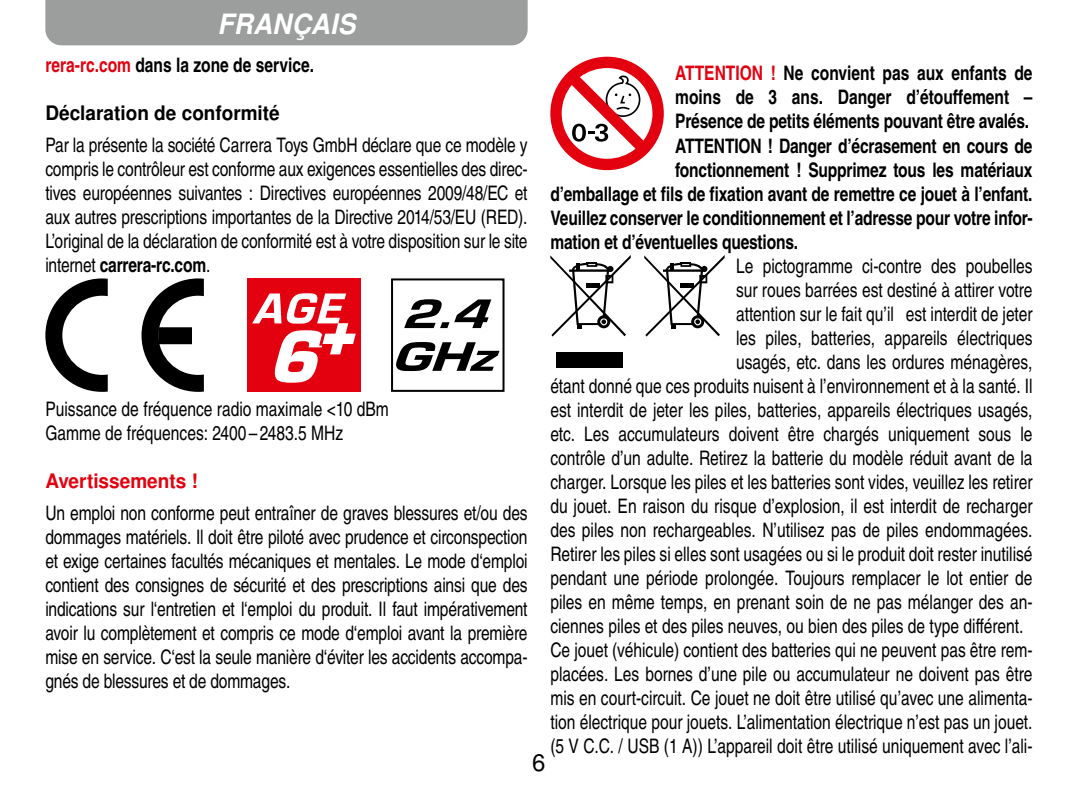
<style>
.page{position:relative;width:1078px;height:794px;background:#fff}
.page>*{position:absolute;margin:0;border:0;box-sizing:border-box;transform-origin:0 0}
.t1{font:italic 700 28px "Nimbus San LOT";letter-spacing:.005em;color:#fff;scale:.94 1}
.t2{font:24px "Nimbus San LOT";color:#000}
.t3{font:20px/24px "Nimbus San LOT Reg Con";color:#000;text-align:justify;scale:.95 1}
.t4{font:20px "Nimbus San LOT Bol Con";letter-spacing:-.01em;color:#000;scale:.95 1}
.t5{font:700 20px "Nimbus San LOT";color:#000;scale:.95 1}
.t6{font:700 20px "Nimbus San LOT";color:#e3000f;scale:.95 1}
.s1{color:#e3000f}
.s2{font-family:"Nimbus San LOT Reg Con"}
</style>
<div class="page">
<svg style="left:45px;top:278px;width:63px;height:114px"></svg>
<svg style="left:141px;top:278px;width:63px;height:114px"></svg>
<div style="left:247px;top:278px;width:113px;height:114px;background:#e3000f"></div>
<svg style="left:252px;top:293px;width:104px;height:90px"></svg>
<svg style="left:391px;top:278px;width:114px;height:114px"></svg>
<svg style="left:550px;top:57px;width:113px;height:113px"></svg>
<div style="left:556px;top:352px;width:67px;height:16px;background:#000"></div>
<svg style="left:550px;top:255px;width:80px;height:81px"></svg>
<svg style="left:644px;top:255px;width:80px;height:81px"></svg>
<div style="left:45px;top:0;width:482px;height:45px;background:#9c9d9d"></div>
<h1 class="t1" style="left:217px;top:8px;width:148px">FRANÇAIS</h1>
<p class="t4" style="left:45px;top:52px;width:284px"><span class="s1">rera-rc.com</span> dans la zone de service.</p>
<p class="t5" style="left:45px;top:101px;width:248px">Déclaration de conformité</p>
<p class="t3" style="left:45px;top:133px;width:509px">Par la présente la société Carrera Toys GmbH déclare que ce modèle y compris le contrôleur est conforme aux exigences essentielles des direc&shy;tives européennes suivantes : Directives européennes 2009/48/EC et aux autres prescriptions importantes de la Directive 2014/53/EU (RED).<br>L’original de la déclaration de conformité est à votre disposition sur le site</p>
<p class="t4" style="left:45px;top:252px;width:175px"><span class="s2">internet</span> carrera-rc.com<span class="s2">.</span></p>
<p class="t4" style="left:675px;top:61px;width:377px"><span class="s1">ATTENTION !</span> Ne convient pas aux enfants de</p>
<p class="t4" style="left:675px;top:85px;width:377px">moins de 3 ans. Danger d’étouffement –</p>
<p class="t4" style="left:675px;top:109px;width:374px">Présence de petits éléments pouvant être avalés.</p>
<p class="t4" style="left:675px;top:133px;width:377px">ATTENTION ! Danger d’écrasement en cours de</p>
<p class="t4" style="left:675px;top:157px;width:377px">fonctionnement ! Supprimez tous les matériaux</p>
<p class="t4" style="left:550px;top:181px;width:509px">d’emballage et fils de fixation avant de remettre ce jouet à l’enfant.</p>
<p class="t4" style="left:550px;top:205px;width:509px">Veuillez conserver le conditionnement et l’adresse pour votre infor-</p>
<p class="t4" style="left:550px;top:229px;width:262px">mation et d’éventuelles questions.</p>
<p class="t3" style="left:735px;top:254px;width:313px">Le pictogramme ci-contre des poubelles</p>
<p class="t3" style="left:735px;top:278px;width:313px">sur roues barrées est destiné à attirer votre</p>
<p class="t3" style="left:735px;top:302px;width:313px">attention sur le fait qu’il est interdit de jeter</p>
<p class="t3" style="left:735px;top:326px;width:313px">les piles, batteries, appareils électriques</p>
<p class="t3" style="left:735px;top:350px;width:313px">usagés, etc. dans les ordures ménagères,</p>
<p class="t3" style="left:550px;top:374px;width:509px">étant donné que ces produits nuisent à l’environnement et à la santé. Il</p>
<p class="t3" style="left:550px;top:398px;width:509px">est interdit de jeter les piles, batteries, appareils électriques usagés,</p>
<p class="t3" style="left:550px;top:422px;width:509px">etc. Les accumulateurs doivent être chargés uniquement sous le</p>
<p class="t3" style="left:550px;top:446px;width:509px">contrôle d’un adulte. Retirez la batterie du modèle réduit avant de la</p>
<p class="t3" style="left:550px;top:470px;width:509px">charger. Lorsque les piles et les batteries sont vides, veuillez les retirer</p>
<p class="t3" style="left:550px;top:494px;width:509px">du jouet. En raison du risque d’explosion, il est interdit de recharger</p>
<p class="t3" style="left:550px;top:518px;width:509px">des piles non rechargeables. N’utilisez pas de piles endommagées.</p>
<p class="t3" style="left:550px;top:542px;width:509px">Retirer les piles si elles sont usagées ou si le produit doit rester inutilisé</p>
<p class="t3" style="left:550px;top:566px;width:509px">pendant une période prolongée. Toujours remplacer le lot entier de</p>
<p class="t3" style="left:550px;top:590px;width:509px">piles en même temps, en prenant soin de ne pas mélanger des an-</p>
<p class="t3" style="left:550px;top:614px;width:499px">ciennes piles et des piles neuves, ou bien des piles de type différent.</p>
<p class="t3" style="left:550px;top:638px;width:509px">Ce jouet (véhicule) contient des batteries qui ne peuvent pas être rem-</p>
<p class="t3" style="left:550px;top:662px;width:509px">placées. Les bornes d’une pile ou accumulateur ne doivent pas être</p>
<p class="t3" style="left:550px;top:686px;width:509px">mis en court-circuit. Ce jouet ne doit être utilisé qu’avec une alimenta-</p>
<p class="t3" style="left:550px;top:710px;width:509px">tion électrique pour jouets. L’alimentation électrique n’est pas un jouet.</p>
<p class="t3" style="left:550px;top:734px;width:509px">(5 V C.C. / USB (1 A)) L’appareil doit être utilisé uniquement avec l’ali-</p>
<p class="t3" style="left:45px;top:397px;width:363px">Puissance de fréquence radio maximale &lt;10 dBm<br>Gamme de fréquences: 2400 – 2483.5 MHz</p>
<p class="t6" style="left:45px;top:469px;width:162px">Avertissements !</p>
<p class="t3" style="left:45px;top:501px;width:509px">Un emploi non conforme peut entraîner de graves blessures et/ou des dommages matériels. Il doit être piloté avec prudence et circonspection et exige certaines facultés mécaniques et mentales. Le mode d‘emploi contient des consignes de sécurité et des prescriptions ainsi que des indications sur l‘entretien et l‘emploi du produit. Il faut impérativement avoir lu complètement et compris ce mode d‘emploi avant la première mise en service. C‘est la seule manière d‘éviter les accidents accompa&shy;gnés de blessures et de dommages.</p>
<p class="t2" style="left:532px;top:748px;width:15px">6</p>
</div>
